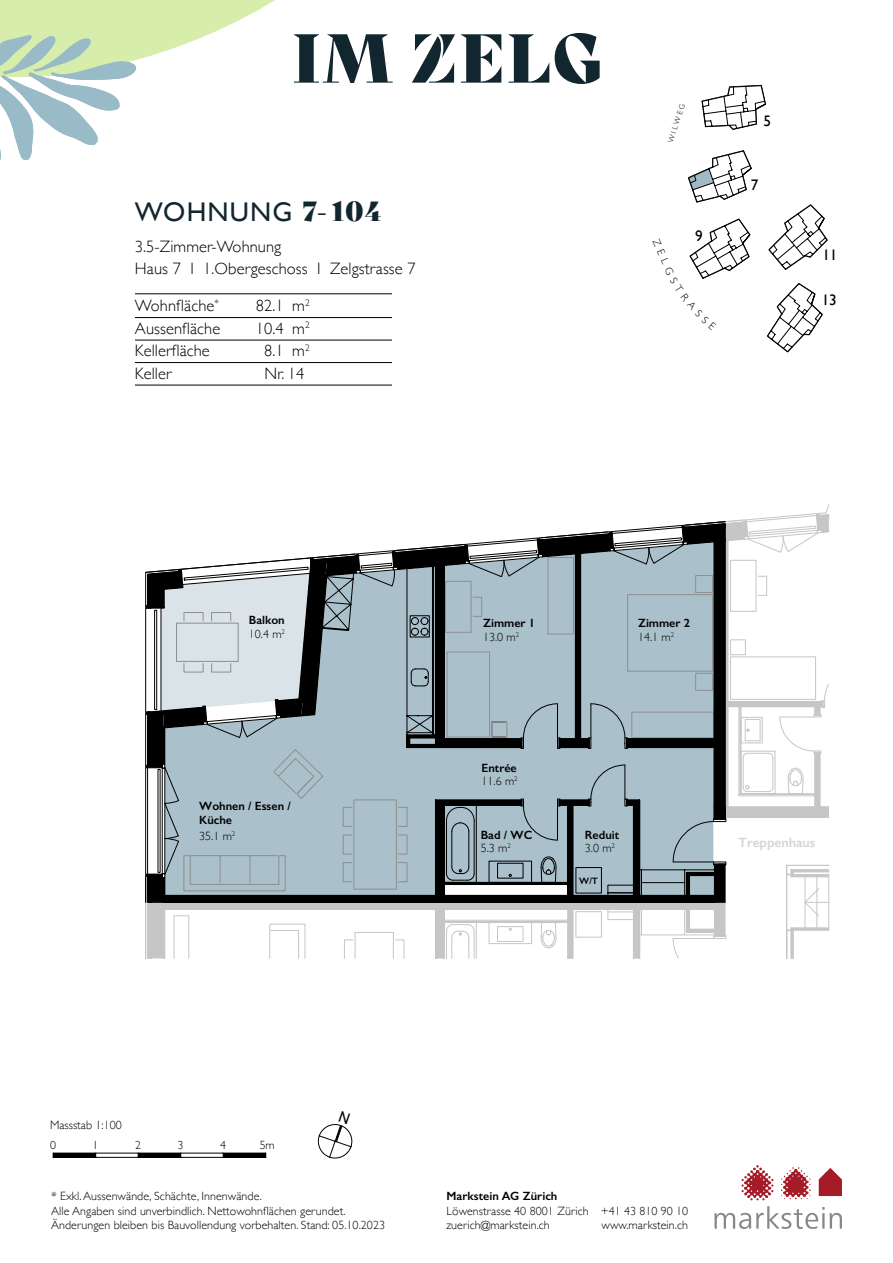
<style>
.page{position:relative;width:893px;height:1263px;background:#fff}
.page>*{position:absolute;margin:0;border:0;box-sizing:border-box;transform-origin:0 0}
.t1{font:27px "Gill Sans";letter-spacing:.045em;color:#122630}
.t2{font:300 16.5px/22.5px "Gill Sans";letter-spacing:.005em;color:#000}
.t3{font:15.15px "Gill Sans";color:#000}
.t4{font:600 13.5px "Gill Sans";color:#ababab}
.t5{font:300 12px/14.4px "Gill Sans";letter-spacing:.005em;color:#000}
.t6{font:600 12px/13.4px "Gill Sans";color:#000}
.t7{font:300 11.85px "Gill Sans";color:#000}
.t8{font:300 9.6px "Gill Sans";color:#000}
.t9{font:600 9.3px "Gill Sans";color:#000}
.t10{font:300 7.65px "Gill Sans";color:#000}
.s1{font-family:"Bely Display"}
.s2{font-weight:300}
</style>
<div class="page">
<svg style="left:701px;top:85px;width:65px;height:45px"></svg>
<svg style="left:688px;top:150px;width:64px;height:53px"></svg>
<svg style="left:768px;top:204px;width:60px;height:66px"></svg>
<svg style="left:767px;top:283px;width:56px;height:69px"></svg>
<svg style="left:146px;top:504px;width:683px;height:455px"></svg>
<svg style="left:714px;top:1206px;width:128px;height:23px"></svg>
<svg style="left:819px;top:1168px;width:23px;height:28px"></svg>
<svg style="left:781px;top:1167px;width:30px;height:32px"></svg>
<svg style="left:741px;top:1165px;width:32px;height:35px"></svg>
<hr style="left:53px;top:1153px;width:43px;height:4px;background:#000">
<hr style="left:138px;top:1153px;width:43px;height:4px;background:#000">
<hr style="left:223px;top:1153px;width:43px;height:4px;background:#000">
<hr style="left:53px;top:1157px;width:213px;height:1px;background:#000">
<hr style="left:53px;top:1153px;width:213px;height:1px;background:#000">
<svg style="left:293px;top:34px;width:100px;height:49px"></svg>
<svg style="left:555px;top:33px;width:45px;height:51px"></svg>
<svg style="left:508px;top:34px;width:41px;height:49px"></svg>
<svg style="left:412px;top:34px;width:89px;height:49px"></svg>
<hr style="left:135px;top:294px;width:257px;height:1px;background:#000">
<hr style="left:135px;top:317px;width:257px;height:1px;background:#000">
<hr style="left:135px;top:340px;width:257px;height:1px;background:#000">
<hr style="left:135px;top:362px;width:257px;height:1px;background:#000">
<hr style="left:135px;top:385px;width:257px;height:1px;background:#000">
<svg style="left:0;top:0;width:275px;height:160px"></svg>
<svg style="left:689px;top:218px;width:62px;height:61px"></svg>
<svg style="left:317px;top:1124px;width:36px;height:35px"></svg>
<h1 class="t1" style="left:135px;top:196px;width:248px">WOHNUNG <span class="s1">7- 104</span></h1>
<h2 class="t2" style="left:135px;top:234px;width:282px">3.5-Zimmer-Wohnung<br>Haus 7 Ӏ 1.Obergeschoss Ӏ Zelgstrasse 7</h2>
<h2 class="t2" style="left:135px;top:294px;width:86px">Wohnfläche<sup>*</sup></h2>
<h2 class="t2" style="left:256px;top:294px;width:56px">82.1 m<sup>2</sup></h2>
<h2 class="t2" style="left:135px;top:316px;width:87px">Aussenfläche</h2>
<h2 class="t2" style="left:256px;top:316px;width:56px">10.4 m<sup>2</sup></h2>
<h2 class="t2" style="left:135px;top:339px;width:76px">Kellerfläche</h2>
<h2 class="t2" style="left:264px;top:339px;width:47px">8.1 m<sup>2</sup></h2>
<h2 class="t2" style="left:135px;top:361px;width:38px">Keller</h2>
<h2 class="t2" style="left:265px;top:361px;width:41px">Nr. 14</h2>
<p class="t10" style="left:664px;top:141px;width:42px;rotate:-72deg">WILWEG</p>
<p class="t3" style="left:763px;top:112px;width:9px">5</p>
<p class="t3" style="left:751px;top:176px;width:9px">7</p>
<p class="t3" style="left:695px;top:227px;width:9px">9</p>
<p class="t3" style="left:822px;top:245px;width:16px">11</p>
<p class="t3" style="left:822px;top:291px;width:16px">13</p>
<p class="t6" style="left:249px;top:614px;width:38px">Balkon<br><span class="s2">10.4 m</span><sup>2</sup></p>
<p class="t6" style="left:483px;top:616px;width:54px">Zimmer 1<br><span class="s2">13.0 m</span><sup>2</sup></p>
<p class="t6" style="left:638px;top:616px;width:54px">Zimmer 2<br><span class="s2">14.1 m</span><sup>2</sup></p>
<p class="t6" style="left:199px;top:798px;width:93px;line-height:14.4px">Wohnen / Essen /<br>Küche</p>
<p class="t5" style="left:199px;top:828px;width:38px">35.1 m<sup>2</sup></p>
<p class="t6" style="left:482px;top:761px;width:38px">Entrée<br><span class="s2">11.6 m</span><sup>2</sup></p>
<p class="t6" style="left:481px;top:828px;width:53px">Bad / WC<br><span class="s2">5.3 m</span><sup>2</sup></p>
<p class="t6" style="left:585px;top:828px;width:36px">Reduit<br><span class="s2">3.0 m</span><sup>2</sup></p>
<p class="t9" style="left:579px;top:875px;width:20px">W/T</p>
<p class="t4" style="left:738px;top:835px;width:79px">Treppenhaus</p>
<p class="t5" style="left:50px;top:1117px;width:73px">Massstab 1:100</p>
<p class="t7" style="left:50px;top:1135px;width:7px">0</p>
<p class="t7" style="left:93px;top:1135px;width:7px">1</p>
<p class="t7" style="left:135px;top:1135px;width:7px">2</p>
<p class="t7" style="left:178px;top:1135px;width:7px">3</p>
<p class="t7" style="left:220px;top:1135px;width:7px">4</p>
<p class="t7" style="left:260px;top:1135px;width:17px">5m</p>
<p class="t8" style="left:50px;top:1139px;width:6px">0</p>
<p class="t8" style="left:220px;top:1139px;width:14px">5m</p>
<p class="t5" style="left:51px;top:1188px;width:336px">* Exkl. Aussenwände, Schächte, Innenwände.<br>Alle Angaben sind unverbindlich. Nettowohnflächen gerundet.<br>Änderungen bleiben bis Bauvollendung vorbehalten. Stand: 05.10.2023</p>
<p class="t6" style="left:446px;top:1189px;width:112px">Markstein AG Zürich</p>
<p class="t5" style="left:446px;top:1203px;width:243px">Löwenstrasse 40 8001 Zürich +41 43 810 90 10 zuerich@markstein.ch</p>
<p class="t5" style="left:601px;top:1217px;width:88px">www.markstein.ch</p>
</div>
